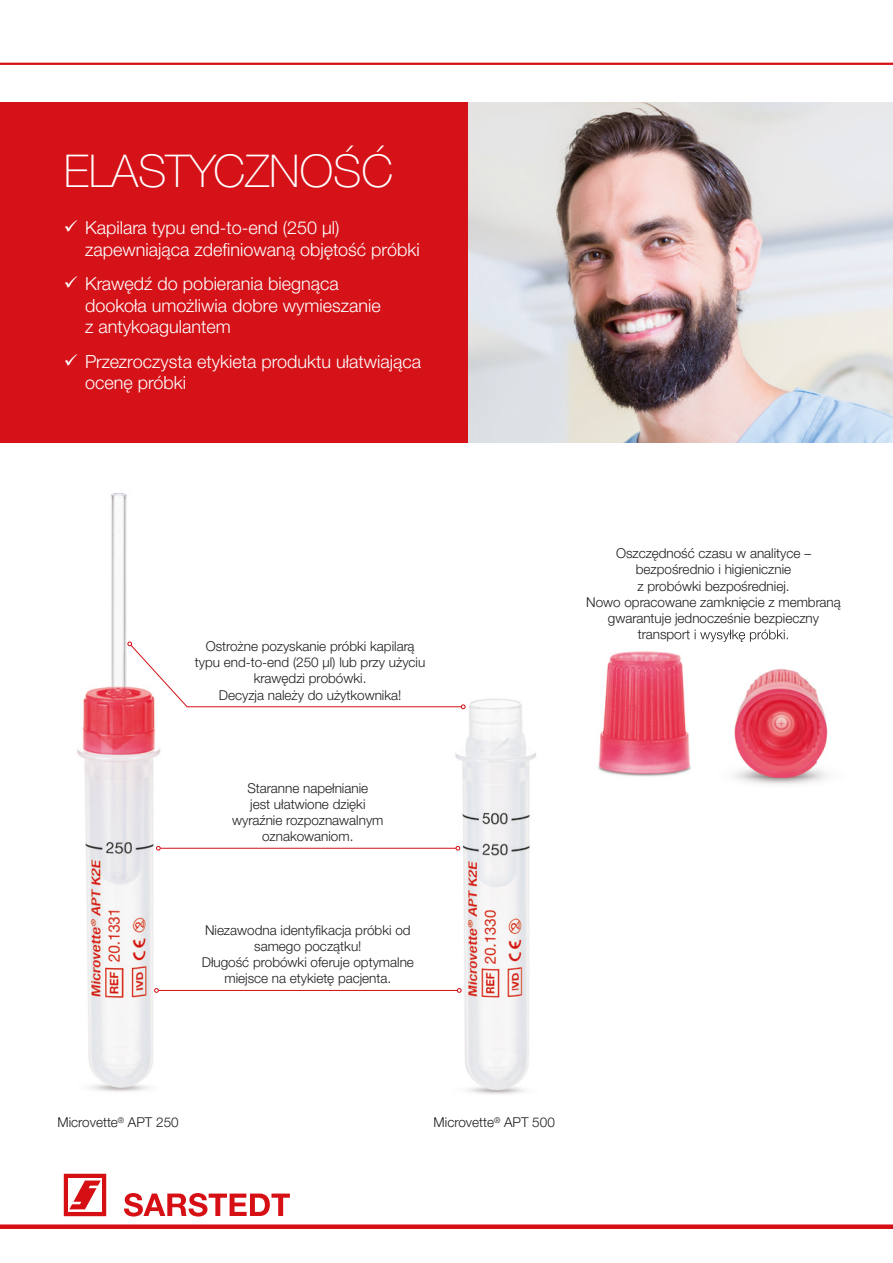
<style>
.page{position:relative;width:893px;height:1263px;background:#fff}
.page>*{position:absolute;margin:0;border:0;box-sizing:border-box;transform-origin:0 0}
.t1{font:100 45px "Helvetica Neue LTW1 G";color:#fff}
.t2{font:300 18px/21.6px "Helvetica Neue LTW1 G";color:#fff}
.t3{font:300 13.5px/16.2px "Helvetica Neue LTW1 G";color:#1d1d1b;text-align:center}
</style>
<div class="page">
<img style="left:468px;top:102px;width:425px;height:340px">
<img style="left:77px;top:493px;width:91px;height:599px">
<img style="left:440px;top:699px;width:96px;height:395px">
<hr style="left:158px;top:990px;width:299px;height:1px;background:#d50f14">
<svg style="left:154px;top:988px;width:5px;height:5px"></svg>
<svg style="left:457px;top:988px;width:5px;height:5px"></svg>
<hr style="left:160px;top:848px;width:296px;height:1px;background:#d50f14">
<svg style="left:156px;top:846px;width:5px;height:4px"></svg>
<svg style="left:456px;top:846px;width:4px;height:4px"></svg>
<hr style="left:187px;top:706px;width:274px;height:1px;background:#d50f14">
<svg style="left:461px;top:704px;width:5px;height:5px"></svg>
<svg style="left:127px;top:641px;width:62px;height:67px"></svg>
<img style="left:598px;top:651px;width:79px;height:126px">
<img style="left:677px;top:654px;width:151px;height:131px">
<img style="left:700px;top:629px;width:88px;height:13px">
<img style="left:677px;top:629px;width:19px;height:11px">
<div style="left:0;top:102px;width:468px;height:340px;background:#d41218"></div>
<hr style="left:0;top:63px;width:893px;height:2px;background:#d50f14">
<div style="left:0;top:1224px;width:893px;height:5px;background:#d50f14"></div>
<svg style="left:64px;top:1174px;width:42px;height:42px"></svg>
<svg style="left:124px;top:1193px;width:166px;height:23px"></svg>
<h1 class="t1" style="left:64px;top:144px;width:331px">ELASTYCZNOŚĆ</h1>
<h2 class="t2" style="left:85px;top:217px;width:336px;text-indent:-21px">✓ Kapilara typu end-to-end (250 µl) zapewniająca zdefiniowaną objętość próbki</h2>
<h2 class="t2" style="left:85px;top:273px;width:297px;text-indent:-21px">✓ Krawędź do pobierania biegnąca dookoła umożliwia dobre wymieszanie z antykoagulantem</h2>
<h2 class="t2" style="left:85px;top:350px;width:338px;text-indent:-21px">✓ Przezroczysta etykieta produktu ułatwiająca ocenę próbki</h2>
<p class="t3" style="left:195px;top:638px;width:232px">Ostrożne pozyskanie próbki kapilarą typu end-to-end (250 µl) lub przy użyciu krawędzi probówki.<br>Decyzja należy do użytkownika!</p>
<p class="t3" style="left:232px;top:780px;width:153px">Staranne napełnianie<br>jest ułatwione dzięki wyraźnie rozpoznawalnym oznakowaniom.</p>
<p class="t3" style="left:202px;top:922px;width:214px">Niezawodna identyfikacja próbki od samego początku!<br>Długość probówki oferuje optymalne miejsce na etykietę pacjenta.</p>
<p class="t3" style="left:586px;top:545px;width:256px">Oszczędność czasu w analityce – bezpośrednio i higienicznie<br>z probówki bezpośredniej.<br>Nowo opracowane zamknięcie z membraną gwarantuje jednocześnie bezpieczny</p>
<p class="t3" style="left:57px;top:1114px;width:123px">Microvette<sup>®</sup> APT 250</p>
<p class="t3" style="left:434px;top:1114px;width:123px">Microvette<sup>®</sup> APT 500</p>
</div>
